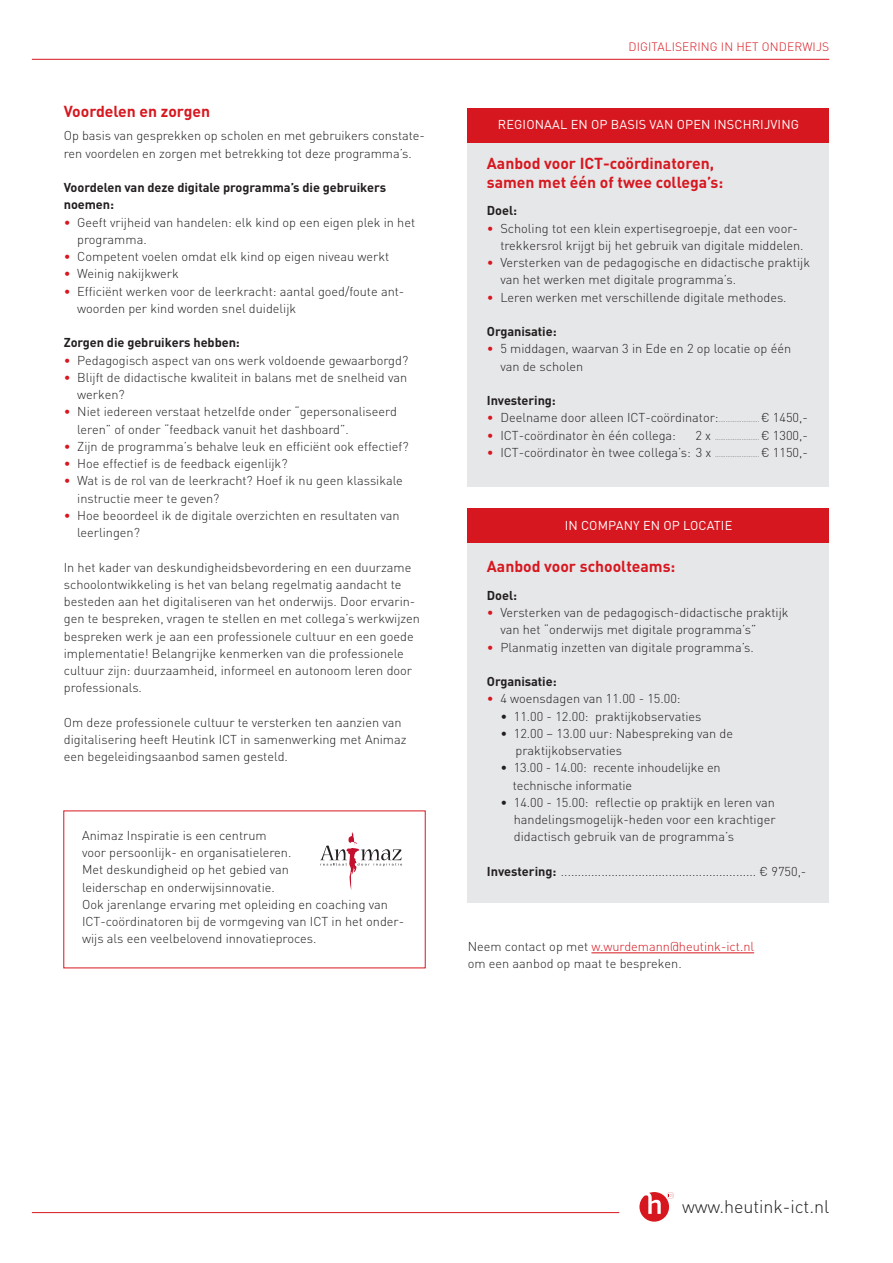
<style>
.page{position:relative;width:893px;height:1263px;background:#fff}
.page>*{position:absolute;margin:0;border:0;box-sizing:border-box;transform-origin:0 0}
.t1{font:300 18px "DIN Pro";letter-spacing:-.005em;color:#231f20}
.t2{font:700 15.75px/18.8px "DIN Pro";color:#d7171f}
.t3{font:300 12.75px/17.2px "DIN Pro";color:#231f20}
.t4{font:700 12.75px/17.2px "DIN Pro";letter-spacing:-.005em;color:#231f20}
.t5{font:12.75px "DIN Pro";letter-spacing:.01em;color:#fff}
.t6{font:300 12px "DIN Pro";letter-spacing:.01em;color:#d7171f}
.t7{font:300 6.75px "DIN Pro";color:#231f20}
.s1{color:#d7171f}
.s2{font-size:6.75px}
.s3{font-size:12.75px}
.s4{font-weight:700}
</style>
<div class="page">
<hr style="left:32px;top:59px;width:797px;height:1px;background:#d7171f">
<svg style="left:639px;top:1192px;width:35px;height:29px"></svg>
<hr style="left:32px;top:1212px;width:587px;height:1px;background:#d7171f">
<hr style="left:591px;top:952px;width:163px;height:1px;background:#d7171f">
<svg style="left:320px;top:832px;width:82px;height:58px"></svg>
<div style="left:468px;top:108px;width:361px;height:379px;background:#e6e7e9"></div>
<div style="left:468px;top:108px;width:361px;height:34px;background:#d7171f"></div>
<div style="left:468px;top:508px;width:361px;height:394px;background:#e6e7e9"></div>
<div style="left:468px;top:508px;width:361px;height:34px;background:#d7171f"></div>
<p class="t2" style="left:64px;top:101px;width:148px">Voordelen en zorgen</p>
<p class="t3" style="left:64px;top:126px;width:362px">Op basis van gesprekken op scholen en met gebruikers constate&shy;ren voordelen en zorgen met betrekking tot deze programma’s.</p>
<p class="t4" style="left:64px;top:178px;width:324px">Voordelen van deze digitale programma’s die gebruikers noemen:</p>
<p class="t3" style="left:77px;top:213px;width:339px;text-indent:-13px"><span class="s1">•</span> Geeft vrijheid van handelen: elk kind op een eigen plek in het programma.</p>
<p class="t3" style="left:64px;top:247px;width:327px"><span class="s1">•</span> Competent voelen omdat elk kind op eigen niveau werkt</p>
<p class="t3" style="left:64px;top:265px;width:116px"><span class="s1">•</span> Weinig nakijkwerk</p>
<p class="t3" style="left:77px;top:282px;width:329px;text-indent:-13px"><span class="s1">•</span> Efficiënt werken voor de leerkracht: aantal goed/foute ant&shy;woorden per kind worden snel duidelijk</p>
<p class="t4" style="left:64px;top:334px;width:178px">Zorgen die gebruikers hebben:</p>
<p class="t3" style="left:64px;top:351px;width:346px"><span class="s1">•</span> Pedagogisch aspect van ons werk voldoende gewaarborgd?</p>
<p class="t3" style="left:77px;top:368px;width:331px;text-indent:-13px"><span class="s1">•</span> Blijft de didactische kwaliteit in balans met de snelheid van werken?</p>
<p class="t3" style="left:77px;top:403px;width:321px;text-indent:-13px"><span class="s1">•</span> Niet iedereen verstaat hetzelfde onder “gepersonaliseerd leren” of onder “feedback vanuit het dashboard”.</p>
<p class="t3" style="left:64px;top:437px;width:346px"><span class="s1">•</span> Zijn de programma’s behalve leuk en efficiënt ook effectief?</p>
<p class="t3" style="left:64px;top:454px;width:225px"><span class="s1">•</span> Hoe effectief is de feedback eigenlijk?</p>
<p class="t3" style="left:77px;top:472px;width:327px;text-indent:-13px"><span class="s1">•</span> Wat is de rol van de leerkracht? Hoef ik nu geen klassikale instructie meer te geven?</p>
<p class="t3" style="left:77px;top:506px;width:324px;text-indent:-13px"><span class="s1">•</span> Hoe beoordeel ik de digitale overzichten en resultaten van leerlingen?</p>
<p class="t3" style="left:64px;top:558px;width:358px">In het kader van deskundigheidsbevordering en een duurzame schoolontwikkeling is het van belang regelmatig aandacht te besteden aan het digitaliseren van het onderwijs. Door ervarin&shy;gen te bespreken, vragen te stellen en met collega’s werkwijzen bespreken werk je aan een professionele cultuur en een goede implementatie! Belangrijke kenmerken van die professionele cultuur zijn: duurzaamheid, informeel en autonoom leren door professionals.</p>
<p class="t3" style="left:64px;top:713px;width:344px">Om deze professionele cultuur te versterken ten aanzien van digitalisering heeft Heutink ICT in samenwerking met Animaz een begeleidingsaanbod samen gesteld.</p>
<p class="t3" style="left:82px;top:826px;width:324px">Animaz Inspiratie is een centrum<br>voor persoonlijk- en organisatieleren.<br>Met deskundigheid op het gebied van<br>leiderschap en onderwijsinnovatie.<br>Ook jarenlange ervaring met opleiding en coaching van ICT-coördinatoren bij de vormgeving van ICT in het onder&shy;wijs als een veelbelovend innovatieproces.</p>
<p class="t6" style="left:628px;top:38px;width:202px">DIGITALISERING IN HET ONDERWIJS</p>
<p class="t5" style="left:498px;top:116px;width:303px">REGIONAAL EN OP BASIS VAN OPEN INSCHRIJVING</p>
<p class="t2" style="left:487px;top:153px;width:238px">Aanbod voor ICT-coördinatoren, samen met één of twee collega’s:</p>
<p class="t4" style="left:487px;top:202px;width:32px">Doel:</p>
<p class="t3" style="left:500px;top:219px;width:305px;text-indent:-13px"><span class="s1">•</span> Scholing tot een klein expertisegroepje, dat een voor&shy;trekkersrol krijgt bij het gebruik van digitale middelen.</p>
<p class="t3" style="left:500px;top:253px;width:311px;text-indent:-13px"><span class="s1">•</span> Versterken van de pedagogische en didactische praktijk van het werken met digitale programma’s.</p>
<p class="t3" style="left:487px;top:288px;width:301px"><span class="s1">•</span> Leren werken met verschillende digitale methodes.</p>
<p class="t4" style="left:487px;top:322px;width:71px">Organisatie:</p>
<p class="t3" style="left:500px;top:340px;width:292px;text-indent:-13px"><span class="s1">•</span> 5 middagen, waarvan 3 in Ede en 2 op locatie op één van de scholen</p>
<p class="t4" style="left:487px;top:391px;width:70px">Investering:</p>
<p class="t3" style="left:487px;top:409px;width:323px"><span class="s1">•</span> Deelname door alleen ICT-coördinator:<span class="s2">.......................</span> € 1450,-</p>
<p class="t3" style="left:487px;top:426px;width:191px"><span class="s1">•</span> ICT-coördinator èn één collega:</p>
<p class="t7" style="left:695px;top:433px;width:114px"><span class="s3">2 x</span> ......................... <span class="s3">€ 1300,-</span></p>
<p class="t3" style="left:487px;top:443px;width:323px"><span class="s1">•</span> ICT-coördinator èn twee collega’s: 3 x <span class="s2">.........................</span> € 1150,-</p>
<p class="t5" style="left:565px;top:516px;width:169px">IN COMPANY EN OP LOCATIE</p>
<p class="t2" style="left:487px;top:556px;width:190px">Aanbod voor schoolteams:</p>
<p class="t4" style="left:487px;top:586px;width:32px">Doel:</p>
<p class="t3" style="left:500px;top:603px;width:290px;text-indent:-13px"><span class="s1">•</span> Versterken van de pedagogisch-didactische praktijk van het “onderwijs met digitale programma’s”</p>
<p class="t3" style="left:487px;top:638px;width:269px"><span class="s1">•</span> Planmatig inzetten van digitale programma’s.</p>
<p class="t4" style="left:487px;top:672px;width:71px">Organisatie:</p>
<p class="t3" style="left:487px;top:689px;width:195px"><span class="s1">•</span> 4 woensdagen van 11.00 - 15.00:</p>
<p class="t3" style="left:500px;top:707px;width:203px">• 11.00 - 12.00: praktijkobservaties</p>
<p class="t3" style="left:516px;top:724px;width:219px;text-indent:-15px">• 12.00 – 13.00 uur: Nabespreking van de praktijkobservaties</p>
<p class="t3" style="left:513px;top:758px;width:209px;text-indent:-12px">• 13.00 - 14.00: recente inhoudelijke en technische informatie</p>
<p class="t3" style="left:514px;top:793px;width:263px;text-align:justify;text-indent:-13px">• 14.00 - 15.00: reflectie op praktijk en leren van handelingsmogelijk-heden voor een krachtiger didactisch gebruik van de programma’s</p>
<p class="t3" style="left:487px;top:862px;width:321px"><span class="s4">Investering:</span> .......................................................... € 9750,-</p>
<p class="t3" style="left:468px;top:937px;width:288px">Neem contact op met <span class="s1">w.wurdemann@heutink-ict.nl </span>om een aanbod op maat te bespreken.</p>
<h1 class="t1" style="left:682px;top:1194px;width:149px">www.heutink-ict.nl</h1>
</div>
